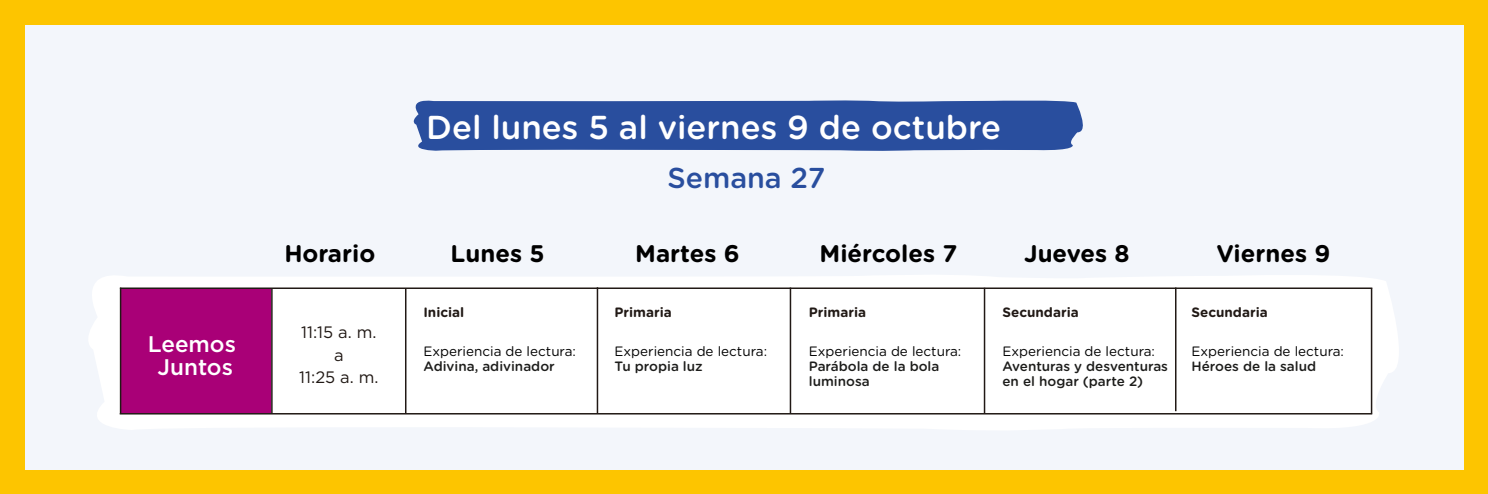
<style>
.page{position:relative;width:1488px;height:494px;background:#fff}
.page>*{position:absolute;margin:0;border:0;box-sizing:border-box;transform-origin:0 0}
.t1{font:500 33.15px "Gotham Rounded";color:#fff}
.t2{font:500 28.65px "Gotham Rounded";color:#294e9e}
.t3{font:700 24px "Gotham Rounded";color:#000}
.t4{font:500 22.5px/22.5px "Gotham";color:#fff;text-align:center}
.t5{font:16.5px/22.5px "Gotham";color:#211915;text-align:center}
.t6{font:500 13.5px/15px "Gotham Rounded";color:#1d1d1b}
.t7{font:13.5px "Gotham Rounded";color:#000}
.t8{font:700 13.5px "Gotham Rounded";color:#211915}
</style>
<div class="page">
<div style="left:0;top:0;width:1488px;height:493px;background:#fdc500"></div>
<div style="left:25px;top:25px;width:1438px;height:443px;background:#f3f6fb"></div>
<svg style="left:413px;top:100px;width:670px;height:51px;background:#3357a2"></svg>
<div style="left:89px;top:275px;width:1310px;height:155px;background:#fff"></div>
<hr style="left:405px;top:288px;width:1px;height:125px;background:#211915">
<hr style="left:790px;top:287px;width:1px;height:125px;background:#211915">
<hr style="left:597px;top:287px;width:1px;height:126px;background:#211915">
<hr style="left:984px;top:287px;width:1px;height:126px;background:#211915">
<hr style="left:1175px;top:287px;width:1px;height:123px;background:#211915">
<hr style="left:1371px;top:288px;width:1px;height:125px;background:#211915">
<div style="left:120px;top:287px;width:151px;height:125px;background:#a90077"></div>
<hr style="left:120px;top:287px;width:1252px;height:1px;background:#211915">
<hr style="left:271px;top:288px;width:2px;height:125px;background:#211915">
<hr style="left:120px;top:287px;width:1px;height:126px;background:#211915">
<hr style="left:120px;top:412px;width:1252px;height:2px;background:#211915">
<h3 class="t4" style="left:148px;top:334px;width:90px">Leemos<br>Juntos</h3>
<h1 class="t1" style="left:426px;top:112px;width:576px">Del lunes 5 al viernes 9 de octubre</h1>
<h2 class="t2" style="left:667px;top:165px;width:159px">Semana 27</h2>
<h3 class="t3" style="left:284px;top:242px;width:93px">Horario</h3>
<h3 class="t3" style="left:635px;top:242px;width:106px">Martes 6</h3>
<h3 class="t3" style="left:819px;top:242px;width:139px">Miércoles 7</h3>
<h3 class="t3" style="left:1024px;top:242px;width:107px">Jueves 8</h3>
<h3 class="t3" style="left:1216px;top:242px;width:115px">Viernes 9</h3>
<h3 class="t3" style="left:451px;top:242px;width:95px">Lunes 5</h3>
<p class="t5" style="left:299px;top:321px;width:81px">11:15 a. m. a<br>11:25 a. m.</p>
<p class="t8" style="left:423px;top:306px;width:42px">Inicial</p>
<p class="t7" style="left:423px;top:345px;width:154px">Experiencia de lectura:</p>
<p class="t6" style="left:423px;top:359px;width:133px">Adivina, adivinador</p>
<p class="t8" style="left:614px;top:306px;width:59px">Primaria</p>
<p class="t7" style="left:614px;top:345px;width:154px">Experiencia de lectura:</p>
<p class="t6" style="left:614px;top:359px;width:90px">Tu propia luz</p>
<p class="t8" style="left:809px;top:306px;width:59px">Primaria</p>
<p class="t7" style="left:809px;top:345px;width:154px">Experiencia de lectura:</p>
<p class="t6" style="left:809px;top:359px;width:132px">Parábola de la bola luminosa</p>
<p class="t8" style="left:1002px;top:306px;width:78px">Secundaria</p>
<p class="t7" style="left:1002px;top:345px;width:154px">Experiencia de lectura:</p>
<p class="t6" style="left:1002px;top:359px;width:167px">Aventuras y desventuras en el hogar (parte 2)</p>
<p class="t8" style="left:1191px;top:306px;width:78px">Secundaria</p>
<p class="t7" style="left:1191px;top:345px;width:154px">Experiencia de lectura:</p>
<p class="t6" style="left:1191px;top:359px;width:126px">Héroes de la salud</p>
</div>
